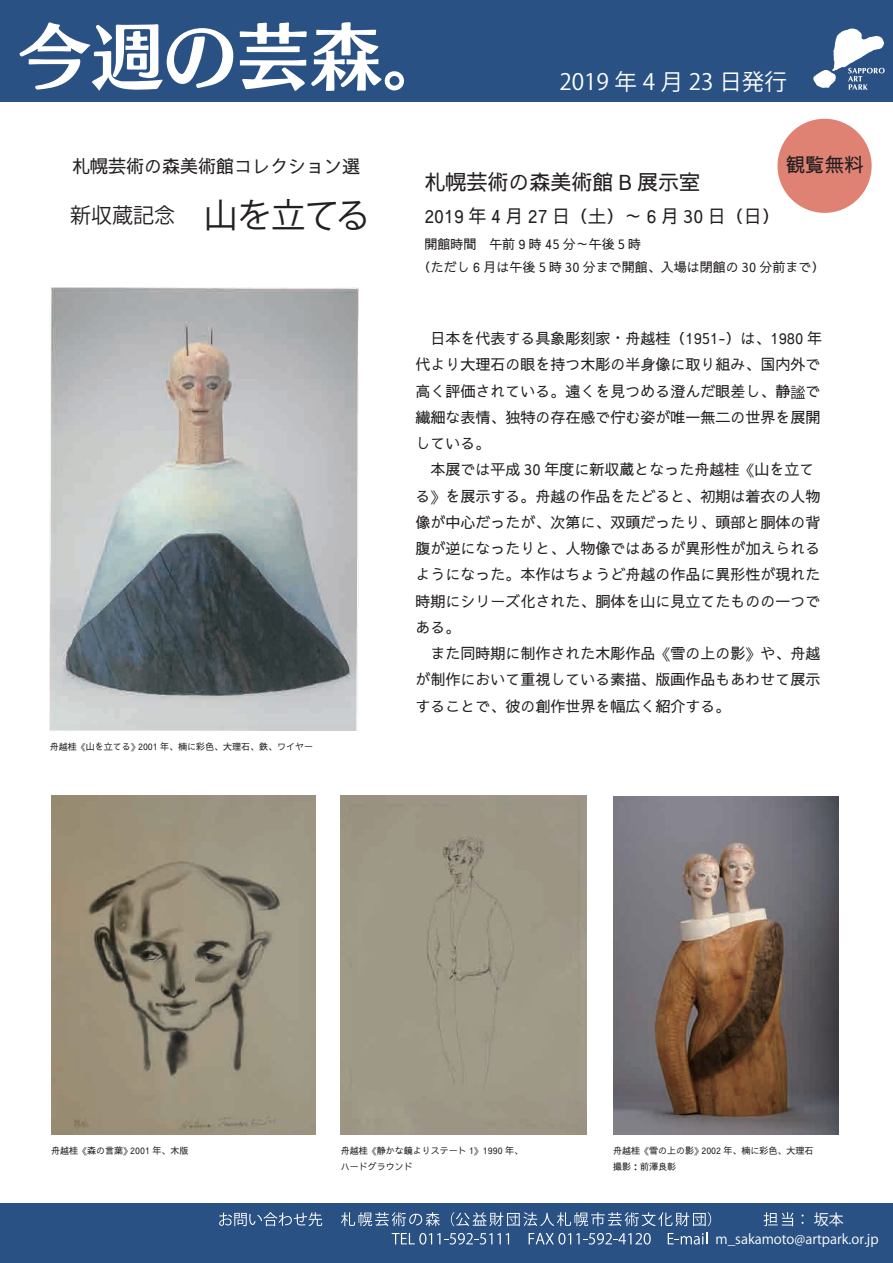
<style>
.page{position:relative;width:893px;height:1263px;background:#fff}
.page>*{position:absolute;margin:0;border:0;box-sizing:border-box;transform-origin:0 0}
.t1{font:22.5px "Koz Go Pr 6 N";color:#fff}
.t2{font:21px "Sawarabi Gothic";color:#231f20}
.t3{font:21px "Koz Go Pr 6 N";color:#231f20}
.t4{font:19.5px "Sawarabi Gothic";color:#231f20}
.t5{font:18px "Sawarabi Gothic";color:#231f20}
.t6{font:15px/26.2px "Sawarabi Gothic";color:#231f20}
.t7{font:15px "Koz Go Pr 6 N";color:#fff}
.t8{font:13.5px "Koz Go Pr 6 N";color:#fff}
.t9{font:13.05px/22.8px "Sawarabi Gothic";color:#231f20}
.t10{font:9px/15.3px "Sawarabi Gothic";color:#231f20}
.s1{font-size:34.5px}
.s2{font-family:"Koz Go Pr 6 N"}
</style>
<div class="page">
<div style="left:0;top:0;width:893px;height:101px;background:#2a5183"></div>
<div style="left:0;top:1203px;width:893px;height:60px;background:#2a5183"></div>
<svg style="left:19px;top:22px;width:385px;height:69px"></svg>
<svg style="left:219px;top:1212px;width:103px;height:14px"></svg>
<svg style="left:341px;top:1212px;width:99px;height:14px"></svg>
<svg style="left:451px;top:1212px;width:260px;height:14px"></svg>
<svg style="left:764px;top:1212px;width:29px;height:14px"></svg>
<svg style="left:392px;top:1233px;width:117px;height:11px"></svg>
<svg style="left:529px;top:1233px;width:122px;height:11px"></svg>
<svg style="left:668px;top:1232px;width:39px;height:12px"></svg>
<svg style="left:813px;top:29px;width:72px;height:61px"></svg>
<div style="left:777px;top:119px;width:95px;height:94px;background:#e08273;border-radius:50%"></div>
<img style="left:613px;top:796px;width:225px;height:338px">
<img style="left:50px;top:287px;width:309px;height:443px">
<img style="left:51px;top:795px;width:264px;height:339px">
<div style="left:341px;top:795px;width:245px;height:339px;background:#9e9886"></div>
<p class="t5" style="left:72px;top:153px;width:289px">札幌芸術の森美術館コレクション選</p>
<h2 class="t3" style="left:70px;top:204px;width:301px">新収蔵記念 <span class="s1">山を立てる</span></h2>
<p class="t10" style="left:50px;top:739px;width:265px">舟越桂《山を立てる》2001 年、楠に彩色、大理石、鉄、ワイヤー</p>
<h1 class="t1" style="left:559px;top:69px;width:229px">2019 年 4 月 23 日発行</h1>
<h3 class="t4" style="left:786px;top:151px;width:79px">観覧無料</h3>
<h2 class="t2" style="left:424px;top:167px;width:277px">札幌芸術の森美術館 B 展示室</h2>
<p class="t5" style="left:424px;top:204px;width:357px">2019 年 4 月 27 日（土）～ 6 月 30 日（日）</p>
<p class="t9" style="left:418px;top:233px;width:408px;text-indent:6px">開館時間　午前 9 時 45 分～午後 5 時<br>（ただし 6 月は午後 5 時 30 分まで開館、入場は閉館の 30 分前まで）</p>
<p class="t6" style="left:415px;top:325px;width:408px">　日本を代表する具象彫刻家・舟越桂（1951-）は、1980 年代より大理石の眼を持つ木彫の半身像に取り組み、国内外で高く評価されている。遠くを見つめる澄んだ眼差し、静<span class="s2">謐</span>で繊細な表情、独特の存在感で佇む姿が唯一無二の世界を展開している。<br>　本展では平成 30 年度に新収蔵となった舟越桂《山を立てる》を展示する。舟越の作品をたどると、初期は着衣の人物像が中心だったが、次第に、双頭だったり、頭部と胴体の背腹が逆になったりと、人物像ではあるが異形性が加えられるようになった。本作はちょうど舟越の作品に異形性が現れた時期にシリーズ化された、胴体を山に見立てたものの一つである。<br>　また同時期に制作された木彫作品《雪の上の影》や、舟越が制作において重視している素描、版画作品もあわせて展示することで、彼の創作世界を幅広く紹介する。</p>
<p class="t10" style="left:51px;top:1143px;width:139px">舟越桂《森の言葉》2001 年、木版</p>
<p class="t10" style="left:341px;top:1143px;width:184px;line-height:15.8px">舟越桂《静かな鏡よりステート 1》1990 年、ハードグラウンド</p>
<p class="t10" style="left:613px;top:1143px;width:202px">舟越桂《雪の上の影》2002 年、楠に彩色、大理石撮影：前澤良彰</p>
<p class="t7" style="left:814px;top:1211px;width:31px">坂本</p>
<p class="t8" style="left:715px;top:1232px;width:165px">m_sakamoto@artpark.or.jp</p>
</div>
